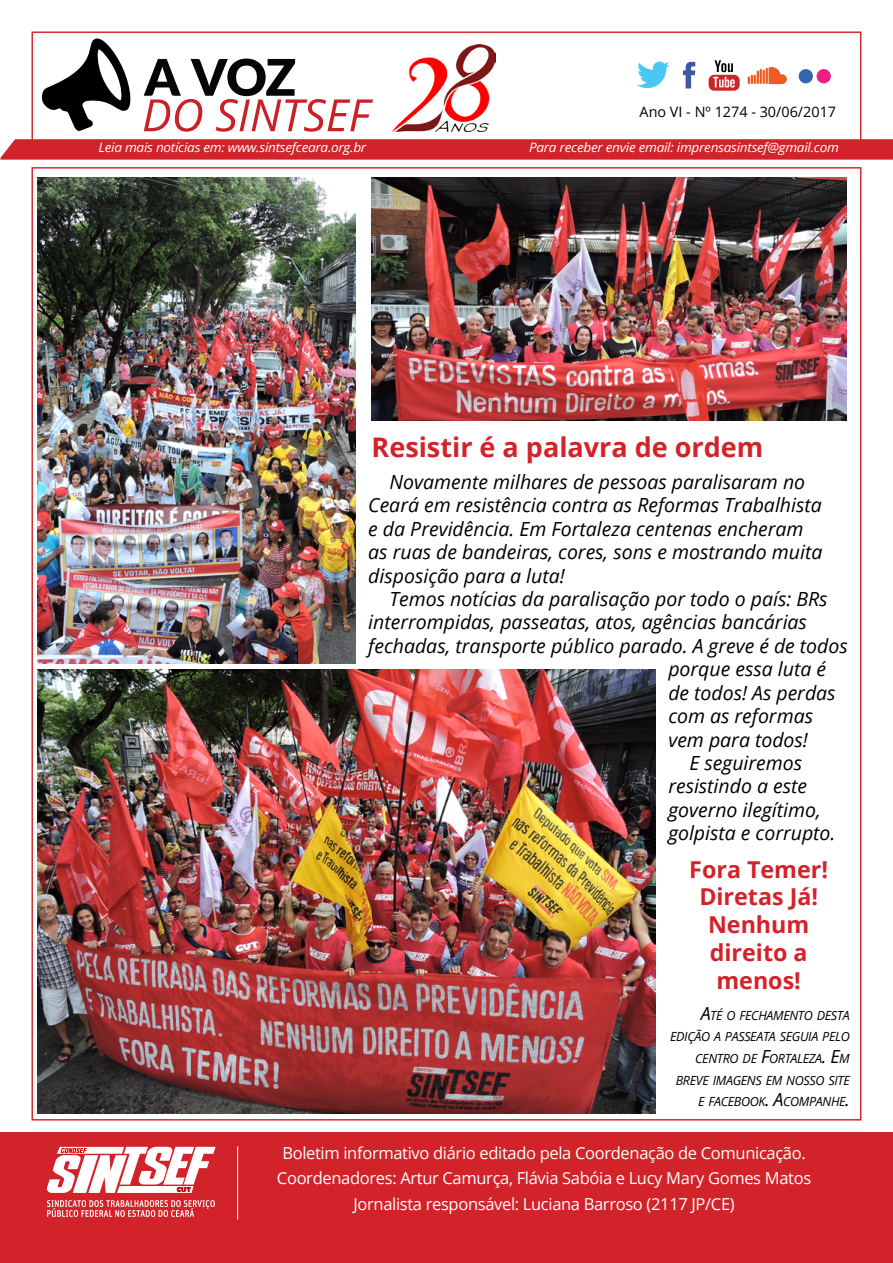
<style>
.page{position:relative;width:893px;height:1263px;background:#fff}
.page>*{position:absolute;margin:0;border:0;box-sizing:border-box;transform-origin:0 0}
.t1{font:700 27px "Open Sans";color:#d2232a}
.t2{font:700 23.25px/27.9px "Open Sans";color:#d2232a;text-align:center}
.t3{font:italic 19.5px/23.4px "Open Sans";color:#000}
.t4{font:16.5px/25.5px "Open Sans";letter-spacing:-.02em;color:#fff;text-align:center}
.t5{font:14.4px "Open Sans";color:#000}
.t6{font:italic 12.9px "Open Sans";letter-spacing:-.02em;color:#fff;scale:1.05 1}
.t7{font:italic 12.6px/21.6px "Open Sans";letter-spacing:-.03em;color:#000;text-align:right}
.s1{font-size:18px}
</style>
<div class="page">
<svg style="left:683px;top:62px;width:12px;height:26px"></svg>
<div style="left:799px;top:69px;width:14px;height:14px;background:#3666b0;border-radius:50%"></div>
<div style="left:817px;top:69px;width:14px;height:14px;background:#ed1f84;border-radius:50%"></div>
<svg style="left:709px;top:60px;width:31px;height:31px"></svg>
<svg style="left:637px;top:62px;width:33px;height:26px"></svg>
<svg style="left:748px;top:67px;width:39px;height:17px"></svg>
<svg style="left:144px;top:59px;width:229px;height:73px"></svg>
<svg style="left:41px;top:38px;width:90px;height:93px"></svg>
<div style="left:0;top:1133px;width:893px;height:130px;background:#d2232a"></div>
<svg style="left:0;top:139px;width:893px;height:21px;background:#d32a31"></svg>
<hr style="left:237px;top:1146px;width:1px;height:73px;background:#fff">
<svg style="left:46px;top:1147px;width:170px;height:46px"></svg>
<svg style="left:47px;top:1200px;width:168px;height:17px"></svg>
<img style="left:393px;top:44px;width:103px;height:88px">
<img style="left:372px;top:177px;width:475px;height:243px">
<img style="left:38px;top:177px;width:318px;height:486px">
<img style="left:38px;top:670px;width:618px;height:443px">
<p class="t5" style="left:640px;top:102px;width:198px">Ano VI - Nº 1274 - 30/06/2017</p>
<p class="t6" style="left:99px;top:139px;width:256px">Leia mais notícias em: www.sintsefceara.org.br</p>
<p class="t6" style="left:529px;top:139px;width:297px">Para receber envie email: imprensasintsef@gmail.com</p>
<h1 class="t1" style="left:372px;top:428px;width:393px">Resistir é a palavra de ordem</h1>
<p class="t3" style="left:368px;top:470px;width:456px;text-indent:21px">Novamente milhares de pessoas paralisaram no Ceará em resistência contra as Reformas Trabalhista e da Previdência. Em Fortaleza centenas encheram as ruas de bandeiras, cores, sons e mostrando muita disposição para a luta!</p>
<p class="t3" style="left:390px;top:587px;width:439px">Temos notícias da paralisação por todo o país: BRs</p>
<p class="t3" style="left:368px;top:610px;width:440px">interrompidas, passeatas, atos, agências bancárias</p>
<p class="t3" style="left:368px;top:634px;width:481px">fechadas, transporte público parado. A greve é de todos</p>
<p class="t3" style="left:668px;top:657px;width:159px">porque essa luta é</p>
<p class="t3" style="left:668px;top:680px;width:169px">de todos! As perdas</p>
<p class="t3" style="left:668px;top:704px;width:146px">com as reformas</p>
<p class="t3" style="left:668px;top:727px;width:141px">vem para todos!</p>
<p class="t3" style="left:690px;top:751px;width:114px">E seguiremos</p>
<p class="t3" style="left:668px;top:774px;width:140px">resistindo a este</p>
<p class="t3" style="left:668px;top:797px;width:154px">governo ilegítimo,</p>
<p class="t3" style="left:668px;top:821px;width:169px">golpista e corrupto.</p>
<p class="t2" style="left:689px;top:854px;width:140px">Fora Temer!<br>Diretas Já!<br>Nenhum direito a menos!</p>
<p class="t7" style="left:670px;top:1004px;width:181px"><span class="s1">A</span>TÉ O FECHAMENTO DESTA<br>EDIÇÃO A PASSEATA SEGUIA PELO<br>CENTRO DE <span class="s1">F</span>ORTALEZA<span class="s1">. E</span>M<br>BREVE IMAGENS EM NOSSO SITE<br>E FACEBOOK<span class="s1">. A</span>COMPANHE<span class="s1">.</span></p>
<p class="t4" style="left:277px;top:1140px;width:536px">Boletim informativo diário editado pela Coordenação de Comunicação.<br>Coordenadores: Artur Camurça, Flávia Sabóia e Lucy Mary Gomes Matos<br>Jornalista responsável: Luciana Barroso (2117 jp/ce)</p>
</div>
